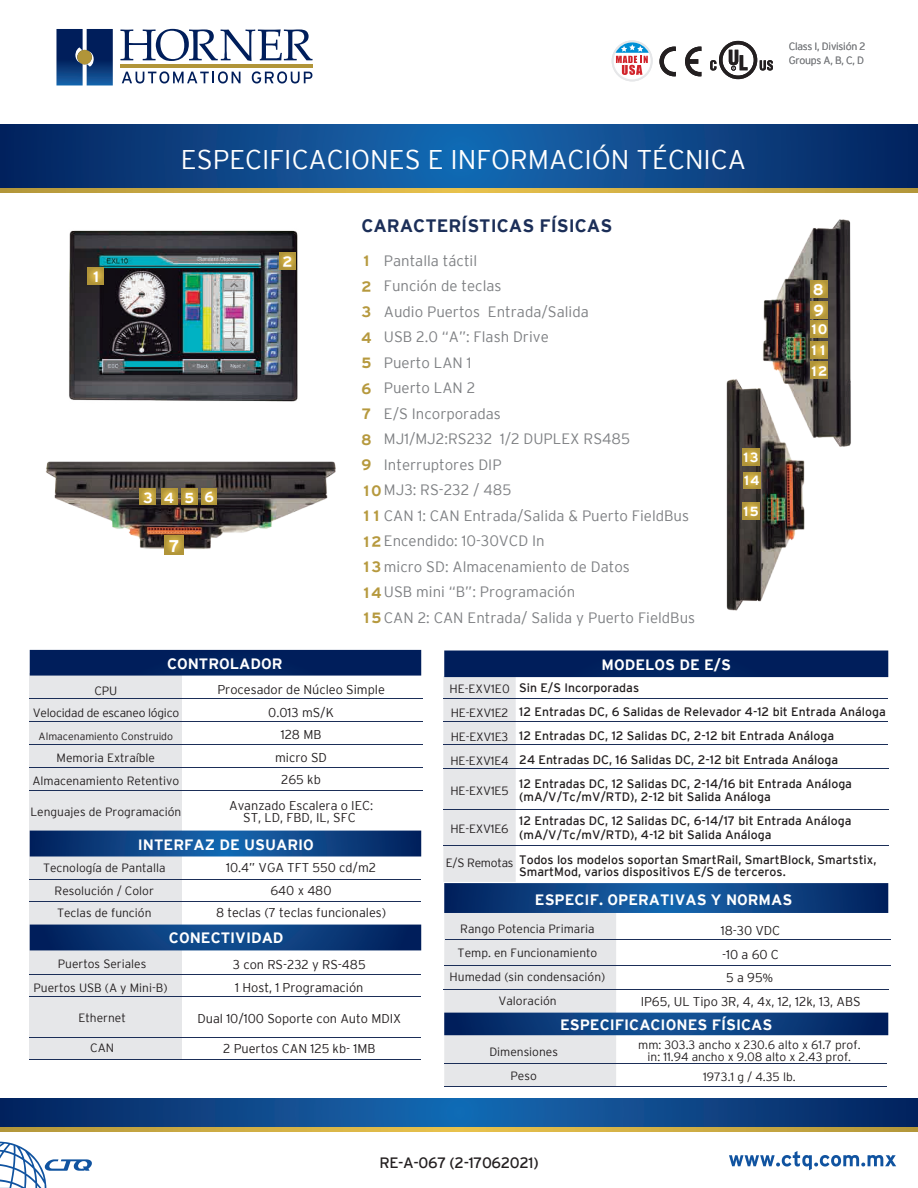
<style>
.page{position:relative;width:918px;height:1188px;background:#fff}
.page>*{position:absolute;margin:0;border:0;box-sizing:border-box;transform-origin:0 0}
.t1{font:300 27px "Interstate";color:#fff}
.t2{font:700 18px "Interstate";color:#1b2e58}
.t3{font:700 16.95px "Interstate";color:#fff}
.t4{font:700 15.75px "Interstate";color:#fff}
.t5{font:700 15.6px "Interstate";color:#fff}
.t6{font:300 15px/25.5px "Interstate";color:#7e8083}
.t7{font:700 15px "Interstate";color:#fff}
.t8{font:15px "Interstate";letter-spacing:-.025em;color:#231f20}
.t9{font:700 14.85px "Interstate";color:#fff}
.t10{font:700 14.7px "Interstate";color:#fff}
.t11{font:700 14.55px "Interstate";color:#fff}
.t12{font:700 14.4px "Interstate";color:#fff}
.t13{font:700 13.65px/20.2px "Interstate";color:#fff}
.t14{font:700 13.35px/23.2px "Interstate";color:#fff}
.t15{font:300 12.75px/22.5px "Interstate";color:#231f20;text-align:center}
.t16{font:12.3px/24px "Interstate";color:#231f20}
.t17{font:300 12px/24px "Interstate";color:#231f20;text-align:center}
.t18{font:300 12px/22.5px "Interstate";letter-spacing:-.02em;color:#231f20;text-align:center}
.t19{font:300 10.5px/13.5px "Interstate";letter-spacing:-.025em;color:#7e8083}
.t20{font:300 10.5px "Interstate";color:#231f20}
.s1{font-weight:700;color:#b6993e}
.s2{font-family:"Myriad Pro";font-weight:400}
</style>
<div class="page">
<img style="left:726px;top:379px;width:79px;height:232px">
<img style="left:759px;top:219px;width:92px;height:230px">
<img style="left:46px;top:461px;width:290px;height:94px">
<img style="left:69px;top:230px;width:229px;height:172px">
<div style="left:443px;top:676px;width:173px;height:410px;background:#e6e7e9"></div>
<img style="left:444px;top:651px;width:444px;height:384px">
<div style="left:30px;top:673px;width:152px;height:387px;background:#e6e7e9"></div>
<img style="left:30px;top:650px;width:391px;height:300px">
<svg style="left:120px;top:29px;width:193px;height:32px"></svg>
<hr style="left:121px;top:64px;width:192px;height:4px;background:#b19539">
<img style="left:56px;top:29px;width:57px;height:56px">
<div style="left:77px;top:50px;width:15px;height:14px;background:#b19539;border-radius:50%"></div>
<svg style="left:122px;top:71px;width:118px;height:13px"></svg>
<svg style="left:252px;top:71px;width:60px;height:13px"></svg>
<img style="left:1px;top:124px;width:917px;height:65px">
<img style="left:1px;top:189px;width:917px;height:4px">
<hr style="left:30px;top:699px;width:393px;height:1px;background:#1b2e58">
<hr style="left:30px;top:721px;width:393px;height:1px;background:#1b2e58">
<hr style="left:30px;top:744px;width:393px;height:1px;background:#1b2e58">
<hr style="left:30px;top:767px;width:393px;height:1px;background:#1b2e58">
<hr style="left:30px;top:879px;width:391px;height:1px;background:#1b2e58">
<img style="left:140px;top:489px;width:16px;height:16px">
<img style="left:279px;top:253px;width:16px;height:16px">
<img style="left:161px;top:489px;width:16px;height:15px">
<img style="left:182px;top:489px;width:15px;height:15px">
<img style="left:165px;top:536px;width:18px;height:18px">
<img style="left:88px;top:268px;width:16px;height:16px">
<img style="left:201px;top:489px;width:16px;height:15px">
<img style="left:810px;top:301px;width:17px;height:17px">
<img style="left:810px;top:281px;width:17px;height:17px">
<img style="left:811px;top:321px;width:17px;height:17px">
<hr style="left:30px;top:790px;width:393px;height:1px;background:#1b2e58">
<hr style="left:30px;top:901px;width:391px;height:1px;background:#1b2e58">
<hr style="left:30px;top:996px;width:391px;height:1px;background:#1b2e58">
<hr style="left:30px;top:974px;width:391px;height:1px;background:#1b2e58">
<hr style="left:443px;top:698px;width:445px;height:1px;background:#1b2e58">
<hr style="left:443px;top:721px;width:445px;height:1px;background:#1b2e58">
<hr style="left:443px;top:744px;width:445px;height:1px;background:#1b2e58">
<hr style="left:443px;top:768px;width:445px;height:1px;background:#1b2e58">
<hr style="left:443px;top:809px;width:445px;height:1px;background:#1b2e58">
<hr style="left:444px;top:1063px;width:443px;height:1px;background:#1b2e58">
<hr style="left:443px;top:845px;width:445px;height:1px;background:#1b2e58">
<hr style="left:445px;top:940px;width:445px;height:1px;background:#1b2e58">
<hr style="left:444px;top:966px;width:446px;height:1px;background:#1b2e58">
<hr style="left:443px;top:989px;width:445px;height:1px;background:#1b2e58">
<img style="left:811px;top:342px;width:17px;height:17px">
<img style="left:811px;top:362px;width:17px;height:17px">
<img style="left:743px;top:449px;width:16px;height:16px">
<hr style="left:30px;top:1060px;width:391px;height:1px;background:#1b2e58">
<hr style="left:444px;top:1086px;width:443px;height:1px;background:#1b2e58">
<hr style="left:30px;top:1037px;width:391px;height:1px;background:#1b2e58">
<img style="left:743px;top:472px;width:17px;height:17px">
<img style="left:743px;top:503px;width:16px;height:16px">
<div style="left:612px;top:40px;width:41px;height:41px;background:#e6e7e9;border-radius:50%"></div>
<div style="left:614px;top:42px;width:37px;height:37px;background:#fff;border-radius:50%"></div>
<svg style="left:616px;top:42px;width:33px;height:33px"></svg>
<svg style="left:710px;top:41px;width:63px;height:38px"></svg>
<svg style="left:659px;top:47px;width:17px;height:29px"></svg>
<svg style="left:685px;top:47px;width:16px;height:29px"></svg>
<img style="left:0;top:1098px;width:918px;height:34px">
<svg style="left:729px;top:1151px;width:167px;height:19px"></svg>
<svg style="left:0;top:1142px;width:92px;height:46px"></svg>
<p class="t7" style="left:91px;top:271px;width:11px">1</p>
<p class="t19" style="left:789px;top:41px;width:78px">Class I, División 2<br>Groups A, B, C, D</p>
<h1 class="t1" style="left:181px;top:149px;width:567px">ESPECIFICACIONES E INFORMACIÓN TÉCNICA</h1>
<p class="t9" style="left:282px;top:256px;width:11px">2</p>
<p class="t10" style="left:143px;top:492px;width:11px">3</p>
<p class="t11" style="left:164px;top:492px;width:32px">4 5</p>
<h3 class="t3" style="left:169px;top:540px;width:13px">7</h3>
<p class="t12" style="left:204px;top:492px;width:11px">6</p>
<h2 class="t2" style="left:361px;top:219px;width:252px">CARACTERÍSTICAS FÍSICAS</h2>
<p class="t6" style="left:361px;top:250px;width:335px"><span class="s1">1<br>2<br>3<br>4<br>5<br>6<br>7<br>8<br>9<br>10</span> MJ3: RS-232 / 485<br><span class="s1">11</span> CAN 1: CAN Entrada/Salida &amp; Puerto FieldBus<br><span class="s1">12</span> Encendido: 10-30VCD In<br><span class="s1">13</span> micro SD: Almacenamiento de Datos<br><span class="s1">14</span> USB mini “B”: Programación<br><span class="s1">15</span> CAN 2: CAN Entrada/ Salida y Puerto FieldBus</p>
<p class="t6" style="left:384px;top:249px;width:248px">Pantalla táctil<br>Función de teclas<br>Audio Puertos Entrada/Salida<br>USB 2.0 “A”: Flash Drive<br>Puerto LAN 1<br>Puerto LAN 2<br>E/S Incorporadas<br>MJ1/MJ2:RS232 1/2 DUPLEX RS485<br>Interruptores DIP</p>
<p class="t14" style="left:741px;top:447px;width:19px">13<br>14</p>
<p class="t14" style="left:741px;top:501px;width:19px">15</p>
<p class="t5" style="left:813px;top:284px;width:12px">8</p>
<p class="t13" style="left:810px;top:321px;width:19px">10</p>
<p class="t4" style="left:813px;top:304px;width:12px">9</p>
<p class="t13" style="left:810px;top:342px;width:19px">11<br>12</p>
<p class="t7" style="left:167px;top:658px;width:117px">CONTROLADOR</p>
<p class="t18" style="left:33px;top:680px;width:148px">CPU<br>Velocidad de escaneo lógico</p>
<p class="t20" style="left:39px;top:732px;width:136px">Almacenamiento Construido</p>
<p class="t17" style="left:32px;top:748px;width:148px;line-height:22.5px">Memoria Extraíble<br>Almacenamiento Retentivo</p>
<p class="t17" style="left:30px;top:801px;width:153px">Lenguajes de Programación</p>
<p class="t15" style="left:217px;top:680px;width:169px">Procesador de Núcleo Simple<br>0.013 mS/K<br>128 MB<br>micro SD<br>265 kb</p>
<p class="t15" style="left:229px;top:800px;width:146px;line-height:12px">Avanzado Escalera o IEC:<br>ST, LD, FBD, IL, SFC</p>
<p class="t7" style="left:138px;top:839px;width:178px">INTERFAZ DE USUARIO</p>
<p class="t17" style="left:43px;top:858px;width:124px;line-height:22.5px">Tecnología de Pantalla<br>Resolución / Color<br>Teclas de función</p>
<p class="t15" style="left:216px;top:858px;width:172px">10.4” VGA TFT 550 cd/m2<br>640 x 480<br>8 teclas (7 teclas funcionales)</p>
<p class="t7" style="left:169px;top:932px;width:116px">CONECTIVIDAD</p>
<p class="t17" style="left:33px;top:953px;width:136px">Puertos Seriales<br>Puertos USB (A y Mini-B)</p>
<p class="t17" style="left:78px;top:1007px;width:49px">Ethernet</p>
<p class="t17" style="left:90px;top:1037px;width:25px">CAN</p>
<p class="t15" style="left:233px;top:955px;width:134px;text-align:left">3 con RS-232 y RS-485<br>1 Host, 1 Programación</p>
<p class="t15" style="left:198px;top:1009px;width:205px">Dual 10/100 Soporte con Auto MDIX</p>
<p class="t15" style="left:223px;top:1039px;width:154px">2 Puertos CAN 125 kb- 1MB</p>
<p class="t7" style="left:602px;top:659px;width:131px">MODELOS DE E/S</p>
<p class="t16" style="left:519px;top:677px;width:368px">Sin E/S Incorporadas<br>12 Entradas DC, 6 Salidas de Relevador 4-12 bit Entrada Análoga 12 Entradas DC, 12 Salidas DC, 2-12 bit Entrada Análoga<br>24 Entradas DC, 16 Salidas DC, 2-12 bit Entrada Análoga<br>12 Entradas DC, 12 Salidas DC, 2-14/16 bit Entrada Análoga</p>
<p class="t16" style="left:519px;top:786px;width:334px">(mA/V/Tc/mV/RTD), 2-12 bit Salida Análoga<br>12 Entradas DC, 12 Salidas DC, 6-14/17 bit Entrada Análoga</p>
<p class="t16" style="left:519px;top:823px;width:359px;line-height:25.5px">(mA/V/Tc/mV/RTD), 4-12 bit Salida Análoga<br>Todos los modelos soportan SmartRail, SmartBlock, Smartstix,</p>
<p class="t16" style="left:519px;top:861px;width:268px">SmartMod, varios dispositivos E/S de terceros.</p>
<p class="t7" style="left:535px;top:894px;width:259px">ESPECIF. OPERATIVAS Y NORMAS</p>
<p class="t17" style="left:449px;top:678px;width:62px;text-align:justify">HE-EXV1E0<br>HE-EXV1E2<br>HE-EXV1E3<br>HE-EXV1E4</p>
<p class="t18" style="left:451px;top:781px;width:60px">HE-EXV1E5</p>
<p class="t18" style="left:451px;top:818px;width:60px">HE-EXV1E6</p>
<p class="t18" style="left:446px;top:853px;width:69px">E/S Remotas</p>
<p class="t17" style="left:450px;top:918px;width:157px">Rango Potencia Primaria<br>Temp. en Funcionamiento<br>Humedad (sin condensación)<br>Valoración</p>
<p class="t15" style="left:641px;top:919px;width:221px;line-height:24px">18-30 VDC<br>-10 a 60 C<br>5 a 95<span class="s2">%<br></span>IP65, UL Tipo 3R, 4, 4x, 12, 12k, 13, ABS</p>
<p class="t17" style="left:489px;top:1041px;width:70px">Dimensiones<br>Peso</p>
<p class="t17" style="left:638px;top:1040px;width:224px;line-height:12px">mm: 303.3 ancho x 230.6 alto x 61.7 prof. in: 11.94 ancho x 9.08 alto x 2.43 prof.</p>
<p class="t7" style="left:560px;top:1019px;width:214px">ESPECIFICACIONES FÍSICAS</p>
<p class="t17" style="left:703px;top:1066px;width:94px">1973.1 g / 4.35 lb.</p>
<p class="t8" style="left:379px;top:1157px;width:161px">RE-A-067 (2-17062021)</p>
</div>
